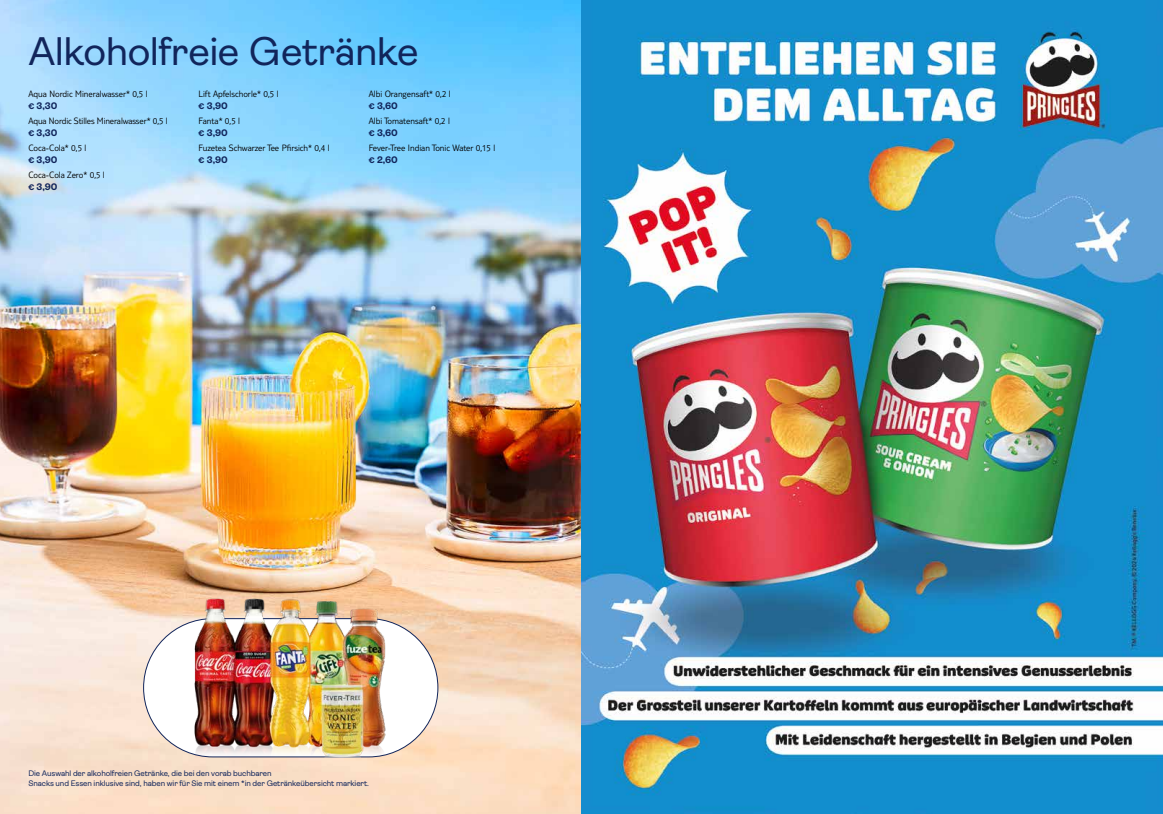
<style>
.page{position:relative;width:1163px;height:814px;background:#fff}
.page>*{position:absolute;margin:0;border:0;box-sizing:border-box;transform-origin:0 0}
.t1{font:40px "Ambit";letter-spacing:-.015em;color:#11255b}
.t2{font:300 9.5px "TUI Type";color:#000}
.t3{font:700 9.5px "Ambit";color:#11255b}
.t4{font:8px/10px "Ambit";letter-spacing:-.01em;color:#11255b}
.s1{font-size:8.1px}
</style>
<div class="page">
<img style="left:0;top:0;width:581px;height:814px">
<div style="left:143px;top:618px;width:295px;height:139px;background:#fff;border-radius:69px"></div>
<img style="left:169px;top:587px;width:243px;height:170px">
<img style="left:581px;top:0;width:581px;height:814px">
<h1 class="t1" style="left:28px;top:29px;width:392px">Alkoholfreie Getränke</h1>
<p class="t2" style="left:28px;top:89px;width:121px">Aqua Nordic Mineralwasser* 0,5 l</p>
<p class="t3" style="left:28px;top:101px;width:31px"><span class="s1">€</span> 3,30</p>
<p class="t2" style="left:28px;top:115px;width:141px">Aqua Nordic Stilles Mineralwasser* 0,5 l</p>
<p class="t3" style="left:28px;top:127px;width:31px"><span class="s1">€</span> 3,30</p>
<p class="t2" style="left:28px;top:142px;width:59px">Coca-Cola* 0,5 l</p>
<p class="t3" style="left:28px;top:154px;width:31px"><span class="s1">€</span> 3,90</p>
<p class="t2" style="left:28px;top:169px;width:78px">Coca-Cola Zero* 0,5 l</p>
<p class="t3" style="left:28px;top:181px;width:31px"><span class="s1">€</span> 3,90</p>
<p class="t2" style="left:198px;top:89px;width:81px">Lift Apfelschorle* 0,5 l</p>
<p class="t3" style="left:198px;top:101px;width:31px"><span class="s1">€</span> 3,90</p>
<p class="t2" style="left:198px;top:115px;width:43px">Fanta* 0,5 l</p>
<p class="t3" style="left:198px;top:127px;width:31px"><span class="s1">€</span> 3,90</p>
<p class="t2" style="left:198px;top:142px;width:132px">Fuzetea Schwarzer Tee Pfirsich* 0,4 l</p>
<p class="t3" style="left:198px;top:154px;width:31px"><span class="s1">€</span> 3,90</p>
<p class="t2" style="left:369px;top:89px;width:83px">Albi Orangensaft* 0,2 l</p>
<p class="t3" style="left:369px;top:101px;width:31px"><span class="s1">€</span> 3,60</p>
<p class="t2" style="left:369px;top:115px;width:83px">Albi Tomatensaft* 0,2 l</p>
<p class="t3" style="left:369px;top:127px;width:31px"><span class="s1">€</span> 3,60</p>
<p class="t2" style="left:369px;top:142px;width:128px">Fever-Tree Indian Tonic Water 0,15 l</p>
<p class="t3" style="left:369px;top:154px;width:31px"><span class="s1">€</span> 2,60</p>
<p class="t4" style="left:28px;top:768px;width:342px">Die Auswahl der alkoholfreien Getränke, die bei den vorab buchbaren<br>Snacks und Essen inklusive sind, haben wir für Sie mit einem *in der Getränkeübersicht markiert.</p>
</div>
